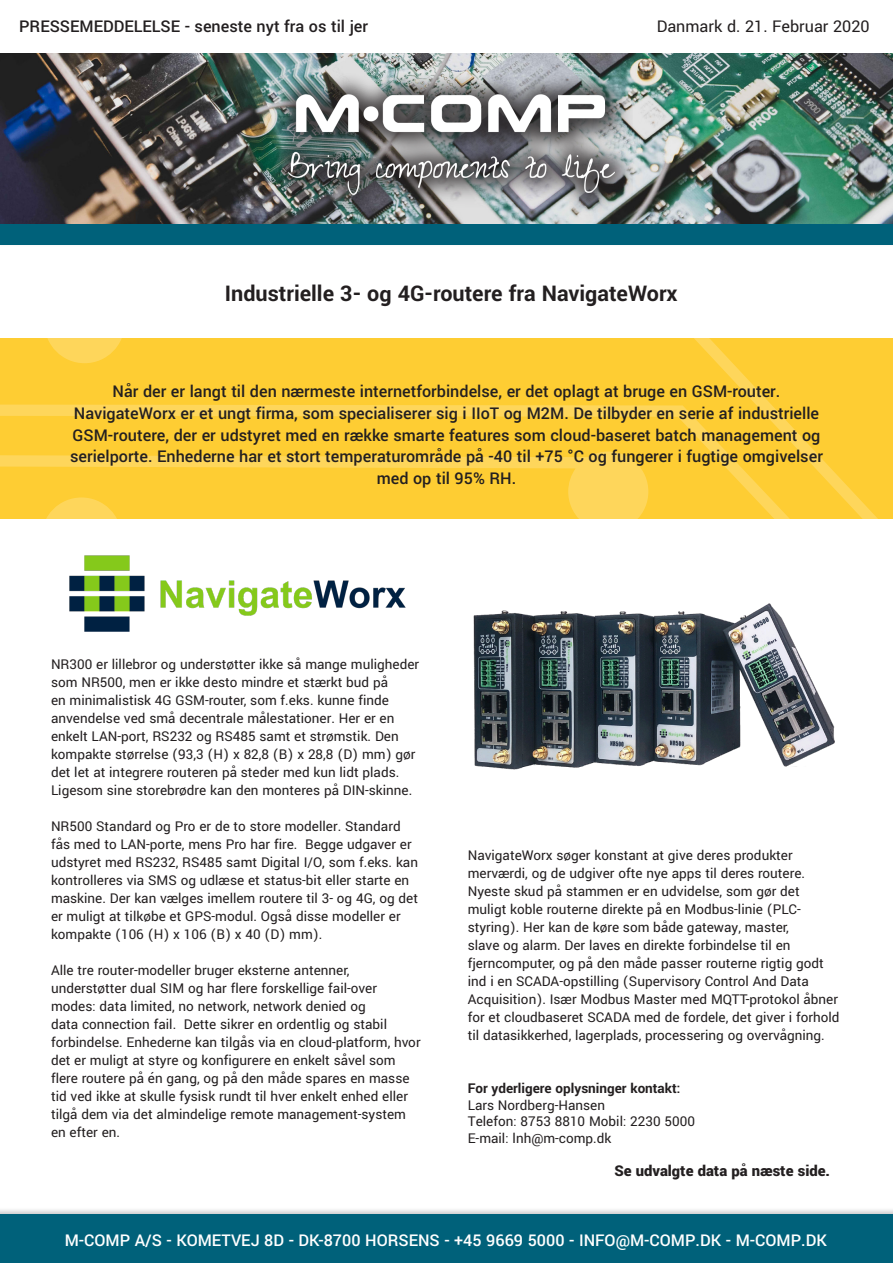
<style>
.page{position:relative;width:893px;height:1263px;background:#fff}
.page>*{position:absolute;margin:0;border:0;box-sizing:border-box;transform-origin:0 0}
.t1{font:700 24px "Yantramanav";color:#231f20}
.t2{font:500 18px/21.6px "Yantramanav";color:#231f20;text-align:center}
.t3{font:500 18px "Yantramanav";color:#fff}
.t4{font:18px "Yantramanav";color:#231f20}
.t5{font:900 16.5px "Yantramanav";color:#231f20}
.t6{font:15px/18px "Yantramanav";color:#231f20}
.t7{font:700 15px "Yantramanav";color:#231f20}
</style>
<div class="page">
<div style="left:0;top:216px;width:893px;height:32px;background:#fbfbfb"></div>
<div style="left:0;top:223px;width:893px;height:22px;background:#00617a"></div>
<img style="left:0;top:53px;width:893px;height:170px">
<div style="left:0;top:1207px;width:893px;height:56px;background:#231f20;opacity:.23"></div>
<div style="left:0;top:1214px;width:893px;height:49px;background:#00617a"></div>
<svg style="left:0;top:338px;width:893px;height:181px;background:#fece39"></svg>
<div style="left:266px;top:72px;width:370px;height:144px;background:#231f20;opacity:.74"></div>
<div style="left:278px;top:81px;width:354px;height:138px;background:#231f20;opacity:.75"></div>
<img style="left:270px;top:67px;width:362px;height:145px">
<img style="left:69px;top:556px;width:337px;height:75px">
<img style="left:473px;top:603px;width:362px;height:167px">
<p class="t2" style="left:19px;top:16px;width:351px">PRESSEMEDDELELSE - seneste nyt fra os til jer</p>
<p class="t4" style="left:657px;top:15px;width:214px">Danmark d. 21. Februar 2020</p>
<p class="t1" style="left:225px;top:278px;width:454px">Industrielle 3- og 4G-routere fra NavigateWorx</p>
<p class="t2" style="left:113px;top:381px;width:669px">Når der er langt til den nærmeste internetforbindelse, er det oplagt at bruge en GSM-router.</p>
<p class="t2" style="left:70px;top:403px;width:754px">NavigateWorx er et ungt firma, som specialiserer sig i IIoT og M2M. De tilbyder en serie af industrielle GSM-routere, der er udstyret med en række smarte features som cloud-baseret batch management og serielporte. Enhederne har et stort temperaturområde på -40 til +75 °C og fungerer i fugtige omgivelser med op til 95% RH.</p>
<p class="t6" style="left:51px;top:655px;width:370px">NR300 er lillebror og understøtter ikke så mange muligheder som NR500, men er ikke desto mindre et stærkt bud på<br>en minimalistisk 4G GSM-router, som f.eks. kunne finde anvendelse ved små decentrale målestationer. Her er en enkelt LAN-port, RS232 og RS485 samt et strømstik. Den kompakte størrelse (93,3 (H) x 82,8 (B) x 28,8 (D) mm) gør det let at integrere routeren på steder med kun lidt plads.<br>Ligesom sine storebrødre kan den monteres på DIN-skinne.</p>
<p class="t6" style="left:51px;top:817px;width:368px">NR500 Standard og Pro er de to store modeller. Standard fås med to LAN-porte, mens Pro har fire. Begge udgaver er udstyret med RS232, RS485 samt Digital I/O, som f.eks. kan kontrolleres via SMS og udlæse et status-bit eller starte en maskine. Der kan vælges imellem routere til 3- og 4G, og det er muligt at tilkøbe et GPS-modul. Også disse modeller er kompakte (106 (H) x 106 (B) x 40 (D) mm).</p>
<p class="t6" style="left:51px;top:961px;width:371px">Alle tre router-modeller bruger eksterne antenner, understøtter dual SIM og har flere forskellige fail-over modes: data limited, no network, network denied og<br>data connection fail. Dette sikrer en ordentlig og stabil forbindelse. Enhederne kan tilgås via en cloud-platform, hvor det er muligt at styre og konfigurere en enkelt såvel som flere routere på én gang, og på den måde spares en masse tid ved ikke at skulle fysisk rundt til hver enkelt enhed eller tilgå dem via det almindelige remote management-system en efter en.</p>
<p class="t6" style="left:468px;top:846px;width:373px">NavigateWorx søger konstant at give deres produkter merværdi, og de udgiver ofte nye apps til deres routere.<br>Nyeste skud på stammen er en udvidelse, som gør det muligt koble routerne direkte på en Modbus-linie (PLC&shy;styring). Her kan de køre som både gateway, master,<br>slave og alarm. Der laves en direkte forbindelse til en fjerncomputer, og på den måde passer routerne rigtig godt ind i en SCADA-opstilling (Supervisory Control And Data Acquisition). Især Modbus Master med MQTT-protokol åbner for et cloudbaseret SCADA med de fordele, det giver i forhold til datasikkerhed, lagerplads, processering og overvågning.</p>
<p class="t7" style="left:468px;top:1079px;width:214px">For yderligere oplysninger kontakt:</p>
<p class="t6" style="left:468px;top:1097px;width:229px;line-height:16.5px">Lars Nordberg-Hansen<br>Telefon: 8753 8810 Mobil: 2230 5000<br>E-mail: lnh@m-comp.dk</p>
<p class="t5" style="left:614px;top:1160px;width:217px">Se udvalgte data på næste side.</p>
<p class="t3" style="left:65px;top:1229px;width:764px">M-COMP A/S - KOMETVEJ 8D - DK-8700 HORSENS - +45 9669 5000 - INFO@M-COMP.DK - M-COMP.DK</p>
</div>
